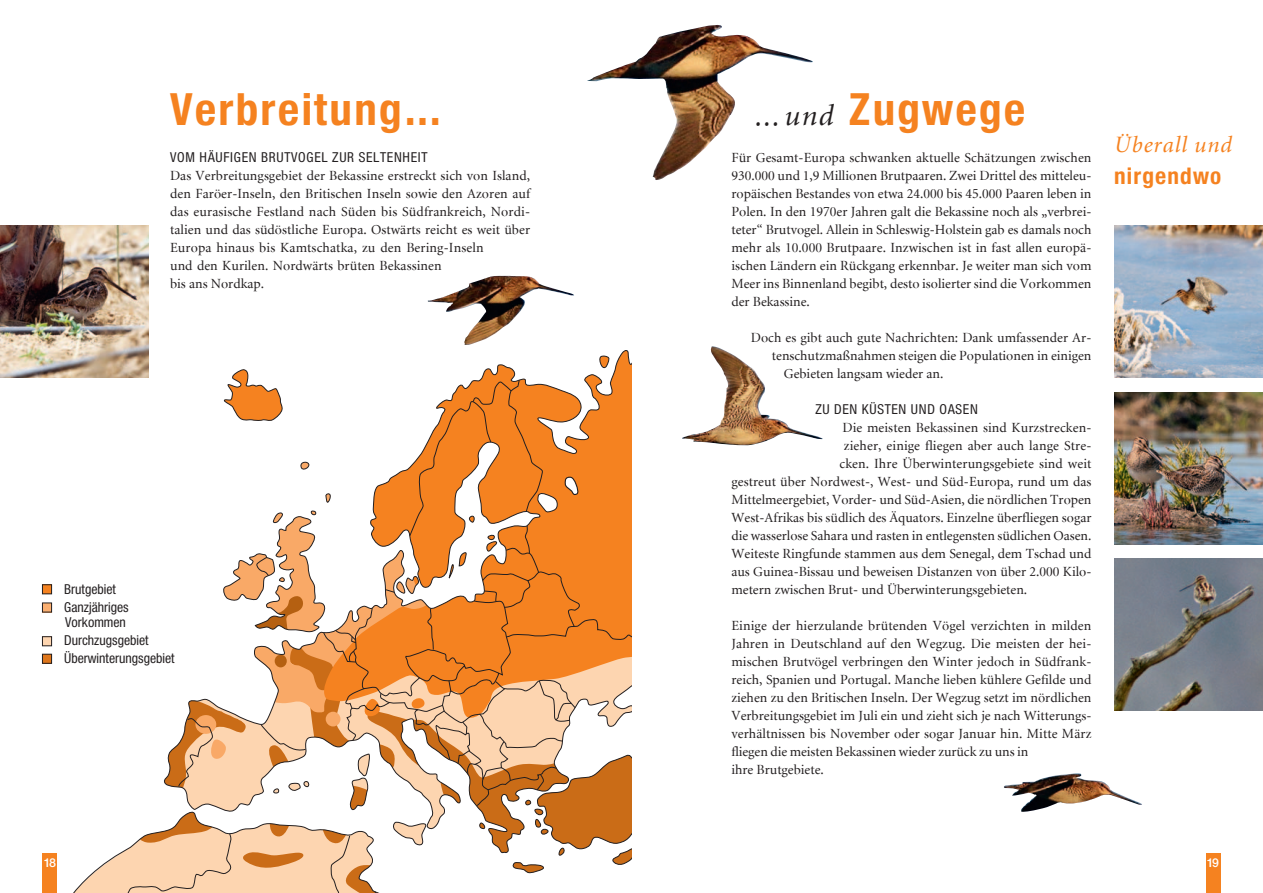
<style>
.page{position:relative;width:1263px;height:893px;background:#fff}
.page>*{position:absolute;margin:0;border:0;box-sizing:border-box;transform-origin:0 0}
.t1{font:700 45px "Neue Helvetica Condensed BQ";letter-spacing:.05em;color:#f58220}
.t2{font:italic 23.25px "Minion";letter-spacing:.04em;color:#f58220}
.t3{font:700 23.25px "Neue Helvetica Condensed BQ";letter-spacing:.05em;color:#f58220}
.t4{font:13.8px/18px "Minion";letter-spacing:.005em;color:#231f20}
.t5{font:13.8px/18px "Neue Helvetica Condensed BQ";color:#231f20}
.t6{font:13.8px "Neue Helvetica Condensed BQ";letter-spacing:.05em;color:#231f20}
.t7{font:500 12.3px "Neue Helvetica BQ";color:#fff}
.s1{font-family:"Minion";font-weight:400;font-style:italic;font-size:30px;color:#231f20}
</style>
<div class="page">
<svg style="left:52px;top:350px;width:577px;height:542px"></svg>
<svg style="left:124px;top:355px;width:507px;height:537px"></svg>
<img style="left:1114px;top:559px;width:149px;height:152px">
<img style="left:1px;top:225px;width:148px;height:153px">
<img style="left:1114px;top:392px;width:149px;height:152px">
<img style="left:1114px;top:225px;width:149px;height:153px">
<div style="left:1205px;top:853px;width:15px;height:39px;background:#f58220"></div>
<div style="left:43px;top:853px;width:14px;height:39px;background:#f58220"></div>
<img style="left:587px;top:52px;width:224px;height:128px">
<img style="left:426px;top:275px;width:154px;height:76px">
<img style="left:682px;top:346px;width:141px;height:100px">
<img style="left:1004px;top:773px;width:138px;height:39px">
<div style="left:42px;top:654px;width:10px;height:9px;background:#de761b"></div>
<div style="left:42px;top:654px;width:10px;height:10px;border:1px solid #231f20"></div>
<div style="left:42px;top:637px;width:10px;height:9px;background:#fdd5b0"></div>
<div style="left:42px;top:636px;width:10px;height:10px;border:1px solid #231f20"></div>
<div style="left:42px;top:603px;width:10px;height:9px;background:#faaf71"></div>
<div style="left:42px;top:603px;width:10px;height:9px;border:1px solid #231f20"></div>
<div style="left:42px;top:585px;width:10px;height:9px;background:#f58220"></div>
<div style="left:42px;top:584px;width:10px;height:10px;border:1px solid #231f20"></div>
<h1 class="t1" style="left:170px;top:93px;width:272px">Verbreitung ...</h1>
<p class="t6" style="left:170px;top:152px;width:259px">VOM HÄUFIGEN BRUTVOGEL ZUR SELTENHEIT</p>
<p class="t4" style="left:170px;top:168px;width:362px">Das Verbreitungsgebiet der Bekassine erstreckt sich von Island, den Faröer-Inseln, den Britischen Inseln sowie den Azoren auf das eurasische Festland nach Süden bis Südfrankreich, Nordi&shy;talien und das südöstliche Europa. Ostwärts reicht es weit über Europa hinaus bis Kamtschatka, zu den Bering-Inseln<br>und den Kurilen. Nordwärts brüten Bekassinen<br>bis ans Nordkap.</p>
<p class="t5" style="left:64px;top:582px;width:66px">Brutgebiet<br>Ganzjähriges</p>
<p class="t5" style="left:64px;top:615px;width:112px">Vorkommen<br>Durchzugsgebiet<br>Überwinterungsgebiet</p>
<p class="t7" style="left:43px;top:858px;width:14px">18</p>
<h1 class="t1" style="left:755px;top:93px;width:272px"><span class="s1">... und</span> Zugwege</h1>
<p class="t4" style="left:731px;top:150px;width:362px;text-align:justify">Für Gesamt-Europa schwanken aktuelle Schätzungen zwischen 930.000 und 1,9 Millionen Brutpaaren. Zwei Drittel des mitteleu&shy;ropäischen Bestandes von etwa 24.000 bis 45.000 Paaren leben in Polen. In den 1970er Jahren galt die Bekassine noch als „verbrei&shy;teter“ Brutvogel. Allein in Schleswig-Holstein gab es damals noch mehr als 10.000 Brutpaare. Inzwischen ist in fast allen europä&shy;ischen Ländern ein Rückgang erkennbar. Je weiter man sich vom Meer ins Binnenland begibt, desto isolierter sind die Vorkommen der Bekassine.</p>
<p class="t4" style="left:751px;top:330px;width:342px">Doch es gibt auch gute Nachrichten: Dank umfassender Ar-</p>
<p class="t4" style="left:772px;top:348px;width:321px">tenschutzmaßnahmen steigen die Populationen in einigen</p>
<p class="t4" style="left:784px;top:366px;width:161px">Gebieten langsam wieder an.</p>
<p class="t6" style="left:815px;top:404px;width:164px">ZU DEN KÜSTEN UND OASEN</p>
<p class="t4" style="left:842px;top:420px;width:251px">Die meisten Bekassinen sind Kurzstrecken-</p>
<p class="t4" style="left:844px;top:438px;width:249px">zieher, einige fliegen aber auch lange Stre-</p>
<p class="t4" style="left:839px;top:456px;width:253px">cken. Ihre Überwinterungsgebiete sind weit</p>
<p class="t4" style="left:731px;top:474px;width:361px">gestreut über Nordwest-, West- und Süd-Europa, rund um das</p>
<p class="t4" style="left:731px;top:492px;width:362px">Mittelmeergebiet, Vorder- und Süd-Asien, die nördlichen Tropen</p>
<p class="t4" style="left:731px;top:510px;width:362px">West-Afrikas bis südlich des Äquators. Einzelne überfliegen sogar</p>
<p class="t4" style="left:731px;top:528px;width:362px">die wasserlose Sahara und rasten in entlegensten südlichen Oasen.</p>
<p class="t4" style="left:731px;top:546px;width:362px">Weiteste Ringfunde stammen aus dem Senegal, dem Tschad und</p>
<p class="t4" style="left:731px;top:564px;width:361px">aus Guinea-Bissau und beweisen Distanzen von über 2.000 Kilo-</p>
<p class="t4" style="left:731px;top:582px;width:297px">metern zwischen Brut- und Überwinterungsgebieten.</p>
<p class="t4" style="left:731px;top:618px;width:362px">Einige der hierzulande brütenden Vögel verzichten in milden Jahren in Deutschland auf den Wegzug. Die meisten der hei&shy;mischen Brutvögel verbringen den Winter jedoch in Südfrank&shy;reich, Spanien und Portugal. Manche lieben kühlere Gefilde und ziehen zu den Britischen Inseln. Der Wegzug setzt im nördlichen Verbreitungsgebiet im Juli ein und zieht sich je nach Witterungs&shy;verhältnissen bis November oder sogar Januar hin. Mitte März fliegen die meisten Bekassinen wieder zurück zu uns in<br>ihre Brutgebiete.</p>
<h2 class="t2" style="left:1114px;top:134px;width:119px">Überall und</h2>
<h2 class="t3" style="left:1114px;top:168px;width:109px">nirgendwo</h2>
<p class="t7" style="left:1206px;top:858px;width:14px">19</p>
</div>
